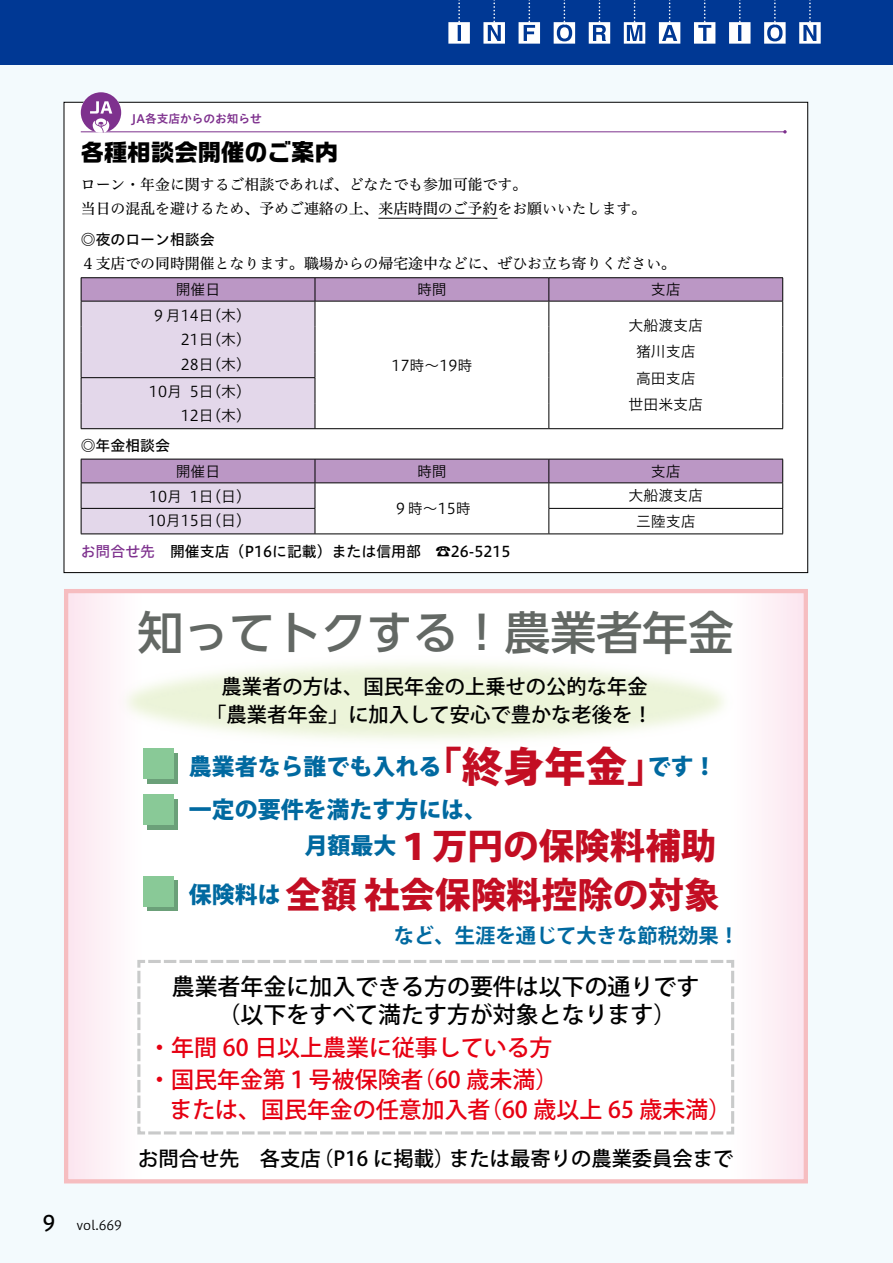
<style>
.page{position:relative;width:893px;height:1263px;background:#f3fafd}
.page>*{position:absolute;margin:0;border:0;box-sizing:border-box;transform-origin:0 0}
.t1{font:500 45.9px "UD Shin Go Pr 6 N";color:#636864}
.t2{font:800 41.25px "Koz Go Pr 6 N";color:#c30e23}
.t3{font:800 35.55px "Koz Go Pr 6 N";color:#c30e23}
.t4{font:700 23.4px "Ro G San Srf Std";color:#000}
.t5{font:500 22.95px/31.8px "Koz Go Pr 6 N";color:#e60012;text-align:right}
.t6{font:500 22.95px/28.2px "Koz Go Pr 6 N";color:#000;text-align:center}
.t7{font:800 22.95px/43px "Koz Go Pr 6 N";color:#0069a0}
.t8{font:21.3px "Hiragino UD Sans R Std N W5";color:#000}
.t9{font:500 20.25px/28.2px "Koz Go Pr 6 N";color:#000;text-align:center}
.t10{font:700 20.25px "Koz Go Pr 6 N";color:#0069a0}
.t11{font:14.85px/26.5px "Hiragino UD Sans Std W3";color:#000;text-align:center}
.t12{font:14.85px/24.5px "Hiragino UD Serif Std W4";color:#000}
.t13{font:14.85px "Hiragino UD Sans Std W5";color:#000}
.t14{font:14.85px "Hiragino UD Sans Std W5";color:#7e318e}
.t15{font:12.75px "Hiragino UD Sans R Std N W3";color:#000}
.t16{font:11.7px "Hiragino UD Sans Std W6";color:#7e318e}
</style>
<div class="page">
<div style="left:0;top:0;width:893px;height:65px;background:#003894"></div>
<svg style="left:448px;top:0;width:22px;height:44px"></svg>
<svg style="left:483px;top:0;width:22px;height:44px"></svg>
<svg style="left:519px;top:0;width:21px;height:44px"></svg>
<svg style="left:554px;top:0;width:21px;height:44px"></svg>
<svg style="left:589px;top:0;width:21px;height:44px"></svg>
<svg style="left:624px;top:0;width:21px;height:44px"></svg>
<svg style="left:659px;top:0;width:21px;height:44px"></svg>
<svg style="left:694px;top:0;width:21px;height:44px"></svg>
<svg style="left:729px;top:0;width:21px;height:44px"></svg>
<svg style="left:764px;top:0;width:22px;height:44px"></svg>
<svg style="left:799px;top:0;width:22px;height:44px"></svg>
<div style="left:64px;top:102px;width:744px;height:471px;background:#fff;border:1px solid #000"></div>
<hr style="left:81px;top:131px;width:704px;height:1px;background:#7e318e">
<svg style="left:783px;top:130px;width:4px;height:4px"></svg>
<svg style="left:81px;top:92px;width:40px;height:41px"></svg>
<div style="left:66px;top:591px;width:740px;height:590px;background:#fff"></div>
<div style="left:66px;top:591px;width:78px;height:590px;background:#fdf2f7"></div>
<div style="left:726px;top:591px;width:80px;height:590px;background:#fdf1f6"></div>
<img style="left:130px;top:622px;width:610px;height:159px">
<svg style="left:136px;top:958px;width:600px;height:178px"></svg>
<div style="left:148px;top:753px;width:30px;height:30px;background:#6ba079"></div>
<div style="left:143px;top:748px;width:30px;height:31px;background:#89c997"></div>
<div style="left:148px;top:799px;width:30px;height:30px;background:#6ba079"></div>
<div style="left:143px;top:795px;width:30px;height:30px;background:#89c997"></div>
<div style="left:148px;top:881px;width:30px;height:30px;background:linear-gradient(to right,#6ba079,#6ba079)"></div>
<div style="left:143px;top:876px;width:30px;height:30px;background:#89c997"></div>
<div style="left:64px;top:589px;width:744px;height:594px;border:4px solid #f6bdc0"></div>
<hr style="left:378px;top:218px;width:119px;height:1px;background:#000">
<hr style="left:81px;top:277px;width:234px;height:1px;background:#000">
<hr style="left:315px;top:277px;width:234px;height:1px;background:#000">
<hr style="left:549px;top:277px;width:234px;height:1px;background:#000">
<svg style="left:81px;top:278px;width:702px;height:150px"></svg>
<hr style="left:81px;top:428px;width:234px;height:1px;background:#000">
<hr style="left:315px;top:428px;width:234px;height:1px;background:#000">
<hr style="left:549px;top:428px;width:234px;height:1px;background:#000">
<svg style="left:81px;top:459px;width:702px;height:75px"></svg>
<hr style="left:549px;top:508px;width:234px;height:1px;background:#000">
<hr style="left:81px;top:508px;width:234px;height:1px;background:#000">
<hr style="left:81px;top:534px;width:234px;height:1px;background:#000">
<hr style="left:315px;top:534px;width:234px;height:1px;background:#000">
<hr style="left:549px;top:534px;width:234px;height:1px;background:#000">
<h3 class="t8" style="left:43px;top:1206px;width:14px">9</h3>
<p class="t16" style="left:132px;top:110px;width:132px">JA各支店からのお知らせ</p>
<h3 class="t4" style="left:81px;top:136px;width:259px">各種相談会開催のご案内</h3>
<p class="t12" style="left:81px;top:171px;width:567px">ローン・年金に関するご相談であれば、どなたでも参加可能です。<br>当日の混乱を避けるため、予めご連絡の上、来店時間のご予約をお願いいたします。</p>
<p class="t13" style="left:81px;top:228px;width:135px">◎夜のローン相談会</p>
<p class="t12" style="left:81px;top:251px;width:597px">４支店での同時開催となります。職場からの帰宅途中などに、ぜひお立ち寄りください。</p>
<p class="t11" style="left:651px;top:275px;width:31px">支店</p>
<p class="t11" style="left:151px;top:276px;width:101px;line-height:25.5px">開催日<br>９月14 （日木(</p>
<p class="t11" style="left:417px;top:275px;width:31px">時間</p>
<p class="t11" style="left:629px;top:311px;width:76px">大船渡支店猪川支店高田支店世田米支店</p>
<p class="t11" style="left:151px;top:326px;width:101px;line-height:24.5px;text-align:left">　　21 （日木(　　28 （日木(</p>
<p class="t11" style="left:190px;top:377px;width:63px">5 （日木(</p>
<p class="t11" style="left:391px;top:351px;width:82px">17時～19時</p>
<p class="t11" style="left:181px;top:379px;width:72px;line-height:23.4px;text-align:left;text-indent:-32px">10月<br>12 （日木(</p>
<p class="t13" style="left:81px;top:434px;width:91px">◎年金相談会</p>
<p class="t11" style="left:176px;top:457px;width:46px">開催日</p>
<p class="t11" style="left:149px;top:483px;width:34px">10月</p>
<p class="t11" style="left:190px;top:483px;width:63px">1 （日日）</p>
<p class="t11" style="left:148px;top:506px;width:105px">10月15 （日日）</p>
<p class="t11" style="left:417px;top:457px;width:31px">時間</p>
<p class="t11" style="left:393px;top:494px;width:79px">９時～15時</p>
<p class="t14" style="left:81px;top:540px;width:76px">お問合せ先</p>
<p class="t13" style="left:170px;top:540px;width:252px">開催支店（P16に記載）または信用部</p>
<p class="t13" style="left:436px;top:540px;width:76px">☎26-5215</p>
<p class="t11" style="left:651px;top:457px;width:31px">支店</p>
<p class="t11" style="left:629px;top:482px;width:76px">大船渡支店</p>
<p class="t11" style="left:636px;top:507px;width:61px">三陸支店</p>
<h1 class="t1" style="left:138px;top:595px;width:598px">知ってトクする！農業者年金</h1>
<h3 class="t9" style="left:206px;top:673px;width:448px">農業者の方は、国民年金の上乗せの公的な年金「農業者年金」に加入して安心で豊かな老後を!</h3>
<h3 class="t7" style="left:648px;top:746px;width:70px">です!</h3>
<h2 class="t2" style="left:421px;top:744px;width:249px">「終身年金」</h2>
<h3 class="t7" style="left:189px;top:746px;width:300px">農業者なら誰でも入れる<br>一定の要件を満たす方には、</h3>
<h3 class="t3" style="left:396px;top:825px;width:322px">１万円の保険料補助</h3>
<h3 class="t7" style="left:305px;top:824px;width:93px">月額最大</h3>
<h3 class="t3" style="left:285px;top:875px;width:436px">全額社会保険料控除の対象</h3>
<h3 class="t7" style="left:189px;top:873px;width:93px">保険料は</h3>
<h3 class="t10" style="left:394px;top:924px;width:346px">など、生涯を通じて大きな節税効果!</h3>
<h3 class="t6" style="left:172px;top:973px;width:529px">農業者年金に加入できる方の要件は以下の通りです　（以下をすべて満たす方が対象となります(</h3>
<h3 class="t5" style="left:148px;top:1032px;width:412px">・年間 60 日以上農業に従事している方（60 歳未満(</h3>
<h3 class="t5" style="left:148px;top:1064px;width:277px">・国民年金第１号被保険者</h3>
<h3 class="t5" style="left:169px;top:1094px;width:323px">または、国民年金の任意加入者</h3>
<h3 class="t5" style="left:479px;top:1094px;width:254px">（60 歳以上 65 歳未満(</h3>
<h3 class="t9" style="left:138px;top:1145px;width:184px">お問合せ先　各支店</h3>
<h3 class="t9" style="left:313px;top:1145px;width:143px">（P16 に掲載）</h3>
<h3 class="t9" style="left:449px;top:1145px;width:286px">または最寄りの農業委員会まで</h3>
<p class="t15" style="left:77px;top:1215px;width:47px">vol.669</p>
</div>
